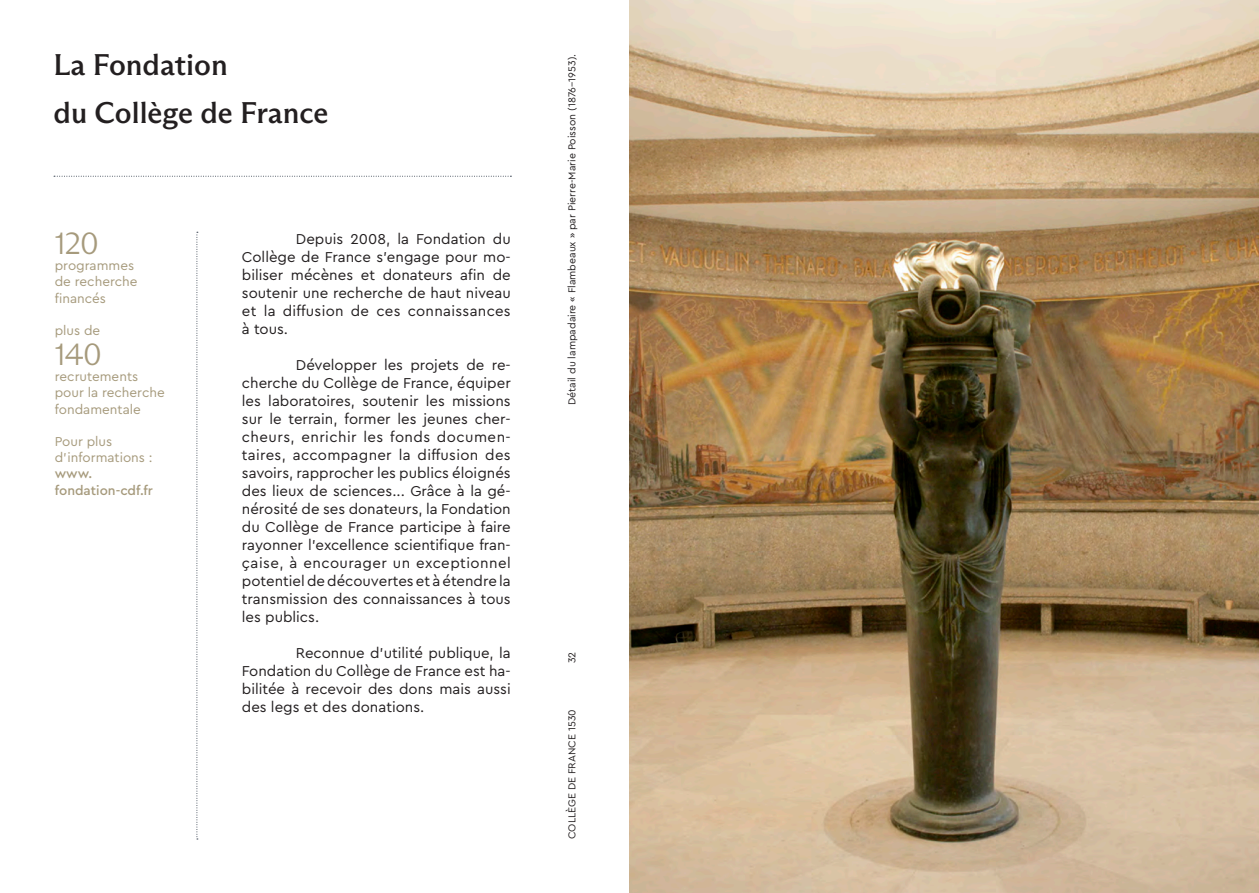
<style>
.page{position:relative;width:1259px;height:893px;background:#fff}
.page>*{position:absolute;margin:0;border:0;box-sizing:border-box;transform-origin:0 0}
.t1{font:300 31.5px "ABC Arizona Flare Trial";letter-spacing:-.025em;color:#a69a7c}
.t2{font:500 30px "ABC Arizona Flare Trial";color:#231f20}
.t3{font:15px/18px "Cera Pro";color:#231f20;text-align:justify}
.t4{font:13.5px/16.2px "Cera Pro";color:#a69a7c}
.t5{font:500 13.5px "Cera Pro";color:#a69a7c}
.t6{font:10.5px "Cera Pro";color:#231f20}
</style>
<div class="page">
<img style="left:629px;top:0;width:630px;height:893px">
<svg style="left:196px;top:232px;width:2px;height:608px"></svg>
<svg style="left:54px;top:176px;width:457px;height:1px"></svg>
<p class="t2" style="left:54px;top:47px;width:176px">La Fondation</p>
<p class="t2" style="left:54px;top:95px;width:276px">du Collège de France</p>
<p class="t1" style="left:55px;top:225px;width:46px">120</p>
<p class="t4" style="left:55px;top:257px;width:81px">programmes</p>
<p class="t4" style="left:55px;top:273px;width:84px">de recherche financés</p>
<p class="t4" style="left:55px;top:322px;width:47px">plus de</p>
<p class="t1" style="left:55px;top:336px;width:49px">140</p>
<p class="t4" style="left:55px;top:368px;width:85px">recrutements</p>
<p class="t4" style="left:55px;top:384px;width:112px">pour la recherche fondamentale</p>
<p class="t4" style="left:55px;top:433px;width:59px">Pour plus</p>
<p class="t4" style="left:55px;top:449px;width:99px">d’informations :</p>
<p class="t5" style="left:55px;top:465px;width:39px">www.</p>
<p class="t5" style="left:55px;top:481px;width:100px">fondation-cdf.fr</p>
<p class="t3" style="left:242px;top:229px;width:270px;text-indent:54px">Depuis 2008, la Fondation du Collège de France s’engage pour mo&shy;biliser mécènes et donateurs afin de soutenir une recherche de haut niveau et la diffusion de ces connaissances à tous.</p>
<p class="t3" style="left:242px;top:355px;width:270px;text-indent:54px">Développer les projets de re&shy;cherche du Collège de France, équiper les laboratoires, soutenir les missions sur le terrain, former les jeunes cher&shy;cheurs, enrichir les fonds documen&shy;taires, accompagner la diffusion des savoirs, rapprocher les publics éloignés des lieux de sciences... Grâce à la gé&shy;nérosité de ses donateurs, la Fondation du Collège de France participe à faire rayonner l’excellence scientifique fran&shy;çaise, à encourager un exceptionnel potentiel de découvertes et à étendre la transmission des connaissances à tous les publics.</p>
<p class="t3" style="left:242px;top:643px;width:270px;text-indent:54px">Reconnue d’utilité publique, la Fondation du Collège de France est ha&shy;bilitée à recevoir des dons mais aussi des legs et des donations.</p>
<p class="t6" style="left:565px;top:405px;width:352px;rotate:-90deg">Détail du lampadaire « Flambeaux » par Pierre-Marie Poisson (1876-1953).</p>
<p class="t6" style="left:565px;top:663px;width:13px;rotate:-90deg">32</p>
<p class="t6" style="left:565px;top:839px;width:131px;rotate:-90deg">COLLÈGE DE FRANCE 1530</p>
</div>
